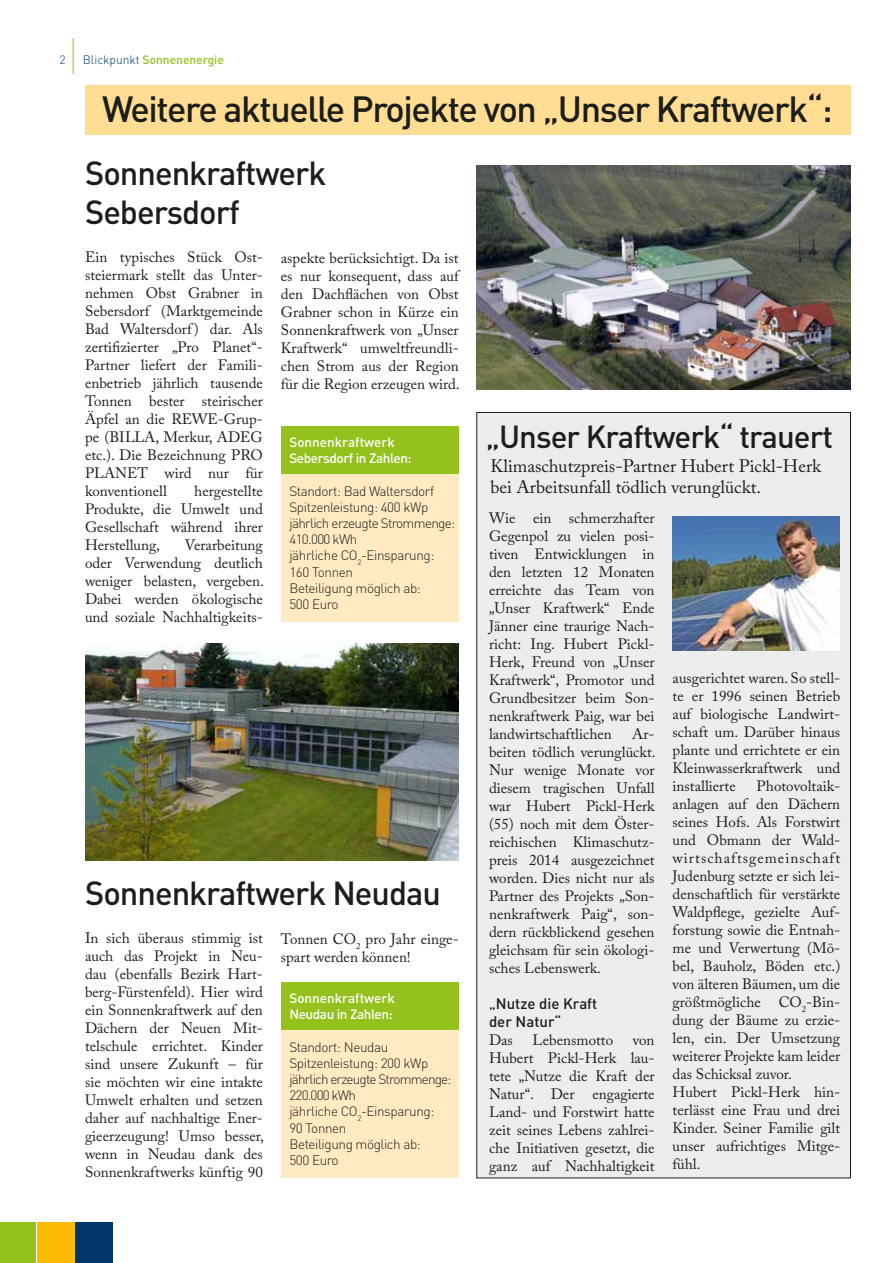
<style>
.page{position:relative;width:893px;height:1263px;background:#fff}
.page>*{position:absolute;margin:0;border:0;box-sizing:border-box;transform-origin:0 0}
.t1{font:500 36px "DIN";letter-spacing:-.04em;color:#1d1d1b}
.t2{font:500 33px/39.6px "DIN";letter-spacing:-.03em;color:#1d1d1b}
.t3{font:500 31.5px "DIN";letter-spacing:-.03em;color:#1d1d1b}
.t4{font:18px/21px "Adobe Caslon Pro";color:#1d1d1b}
.t5{font:15px/18px "Adobe Caslon Pro";color:#1d1d1b;text-align:justify}
.t6{font:500 15px/18px "DIN";color:#1d1d1b}
.t7{font:300 13.5px/16.2px "DIN";letter-spacing:-.03em;color:#1d1d1b}
.t8{font:500 13.5px/16.2px "DIN";letter-spacing:-.03em;color:#fff}
.t9{font:500 13.5px/16.2px "DIN";letter-spacing:-.01em;color:#fff}
.t10{font:500 12px "DIN";color:#95c11f}
.t11{font:300 12px "DIN";color:#003869}
.s1{font-weight:300;color:#003869}
</style>
<div class="page">
<div style="left:477px;top:412px;width:373px;height:766px;background:#ededed"></div>
<div style="left:85px;top:85px;width:765px;height:50px;background:#ffdd93"></div>
<hr style="left:73px;top:38px;width:1px;height:36px;background:#95c11f">
<div style="left:0;top:1223px;width:36px;height:40px;background:#95c11f"></div>
<div style="left:37px;top:1223px;width:37px;height:40px;background:#fbba00"></div>
<div style="left:75px;top:1223px;width:38px;height:40px;background:#003869"></div>
<img style="left:477px;top:166px;width:373px;height:224px">
<div style="left:281px;top:426px;width:178px;height:196px;background:#ffeac1"></div>
<div style="left:281px;top:426px;width:178px;height:48px;background:#95c11f"></div>
<img style="left:85px;top:644px;width:374px;height:216px">
<div style="left:281px;top:982px;width:178px;height:196px;background:#ffeac1"></div>
<div style="left:281px;top:982px;width:178px;height:48px;background:#95c11f"></div>
<img style="left:673px;top:516px;width:166px;height:135px">
<p class="t11" style="left:60px;top:52px;width:8px">2</p>
<p class="t10" style="left:83px;top:52px;width:142px"><span class="s1">Blickpunkt</span> Sonnenenergie</p>
<h1 class="t1" style="left:102px;top:86px;width:732px">Weitere aktuelle Projekte von „Unser Kraftwerk“:</h1>
<h2 class="t2" style="left:85px;top:152px;width:243px">Sonnenkraftwerk<br>Sebersdorf</h2>
<p class="t5" style="left:85px;top:248px;width:179px">Ein typisches Stück Ost&shy;steiermark stellt das Unter&shy;nehmen Obst Grabner in Sebersdorf (Marktgemeinde Bad Waltersdorf ) dar. Als zertifizierter „Pro Planet“- Partner liefert der Famili&shy;enbetrieb jährlich tausende Tonnen bester steirischer Äpfel an die REWE-Grup&shy;pe (BILLA, Merkur, ADEG etc.). Die Bezeichnung PRO PLANET wird nur für konventionell</p>
<p class="t5" style="left:85px;top:482px;width:179px;text-indent:109px">hergestellte Produkte, die Umwelt und Gesellschaft während ihrer Herstellung,</p>
<p class="t5" style="left:85px;top:536px;width:180px;text-indent:100px">Verarbeitung oder Verwendung deutlich weniger belasten, vergeben.<br>Dabei werden ökologische und soziale Nachhaltigkeits-</p>
<p class="t5" style="left:281px;top:249px;width:180px">aspekte berücksichtigt. Da ist es nur konsequent, dass auf den Dachflächen von Obst Grabner schon in Kürze ein Sonnenkraftwerk von „Unser Kraftwerk“ umweltfreundli&shy;chen Strom aus der Region für die Region erzeugen wird.</p>
<p class="t8" style="left:289px;top:434px;width:124px">Sonnenkraftwerk<br>Sebersdorf in Zahlen:</p>
<p class="t7" style="left:289px;top:482px;width:167px">Standort: Bad Waltersdorf<br>Spitzenleistung: 400 kWp jährlich erzeugte Strommenge:<br>410.000 kWh<br>jährliche CO<sub>2</sub>-Einsparung:<br>160 Tonnen<br>Beteiligung möglich ab:<br>500 Euro</p>
<h2 class="t2" style="left:85px;top:872px;width:358px">Sonnenkraftwerk Neudau</h2>
<p class="t5" style="left:85px;top:929px;width:180px">In sich überaus stimmig ist auch das Projekt in Neu&shy;dau (ebenfalls Bezirk Hart&shy;berg-Fürstenfeld). Hier wird ein Sonnenkraftwerk auf den Dächern der Neuen Mit&shy;telschule errichtet. Kinder sind unsere Zukunft – für sie möchten wir eine intakte Umwelt erhalten und setzen daher auf nachhaltige Ener&shy;gieerzeugung! Umso besser, wenn in Neudau dank des Sonnenkraftwerks künftig 90</p>
<p class="t5" style="left:281px;top:930px;width:179px">Tonnen CO<sub>2</sub> pro Jahr einge&shy;spart werden können!</p>
<p class="t9" style="left:289px;top:989px;width:107px">Sonnenkraftwerk<br>Neudau in Zahlen:</p>
<p class="t7" style="left:289px;top:1038px;width:163px">Standort: Neudau<br>Spitzenleistung: 200 kWp jährlich erzeugte Strommenge:<br>220.000 kWh<br>jährliche CO<sub>2</sub>-Einsparung:<br>90 Tonnen<br>Beteiligung möglich ab:<br>500 Euro</p>
<h3 class="t3" style="left:486px;top:416px;width:349px">„Unser Kraftwerk“ trauert</h3>
<p class="t4" style="left:490px;top:455px;width:332px">Klimaschutzpreis-Partner Hubert Pickl-Herk bei Arbeitsunfall tödlich verunglückt.</p>
<p class="t5" style="left:489px;top:509px;width:167px">Wie ein schmerzhafter Gegenpol zu vielen posi&shy;tiven Entwicklungen in den letzten 12 Monaten erreichte das Team von „Unser Kraftwerk“ Ende Jänner eine traurige Nach&shy;richt: Ing. Hubert Pickl-Herk, Freund von „Unser Kraftwerk“, Promotor und Grundbesitzer beim Son&shy;nenkraftwerk Paig, war bei landwirtschaftlichen</p>
<p class="t5" style="left:489px;top:725px;width:168px;text-indent:143px">Ar&shy;beiten tödlich verunglückt.<br>Nur wenige Monate vor diesem tragischen Unfall war Hubert Pickl-Herk (55) noch mit dem Öster&shy;reichischen Klimaschutz&shy;preis 2014 ausgezeichnet worden. Dies nicht nur als Partner des Projekts „Son&shy;nenkraftwerk Paig“, son&shy;dern rückblickend gesehen gleichsam für sein ökologi&shy;sches Lebenswerk.</p>
<p class="t6" style="left:489px;top:994px;width:110px">„Nutze die Kraft der Natur“</p>
<p class="t5" style="left:489px;top:1031px;width:25px">Das</p>
<p class="t5" style="left:533px;top:1031px;width:82px">Lebensmotto</p>
<p class="t5" style="left:489px;top:1031px;width:167px;text-indent:144px">von Hubert Pickl-Herk lau&shy;tete „Nutze die Kraft der Natur“. Der engagierte Land- und Forstwirt hatte zeit seines Lebens zahlrei&shy;che Initiativen gesetzt, die ganz auf Nachhaltigkeit</p>
<p class="t5" style="left:673px;top:668px;width:169px">ausgerichtet waren. So stell&shy;te er 1996 seinen Betrieb auf biologische Landwirt&shy;schaft um. Darüber hinaus plante und errichtete er ein Kleinwasserkraftwerk und installierte</p>
<p class="t5" style="left:673px;top:776px;width:169px;text-align:left;text-indent:84px">Photovoltaik&shy;anlagen auf den Dächern seines Hofs. Als Forstwirt und Obmann der Wald&shy;wirtschaftsgemeinschaft<br>Judenburg setzte er sich lei&shy;denschaftlich für verstärkte<br>Waldpflege, gezielte Auf&shy;forstung sowie die Entnah&shy;me und Verwertung (Mö&shy;bel, Bauholz, Böden etc.) von älteren Bäumen, um die größtmögliche CO<sub>2</sub>-Bin&shy;dung der Bäume zu erzie&shy;len, ein. Der Umsetzung weiterer Projekte kam leider das Schicksal zuvor.<br>Hubert Pickl-Herk hin&shy;terlässt eine Frau und drei<br>Kinder. Seiner Familie gilt unser aufrichtiges Mitge&shy;fühl.</p>
</div>
